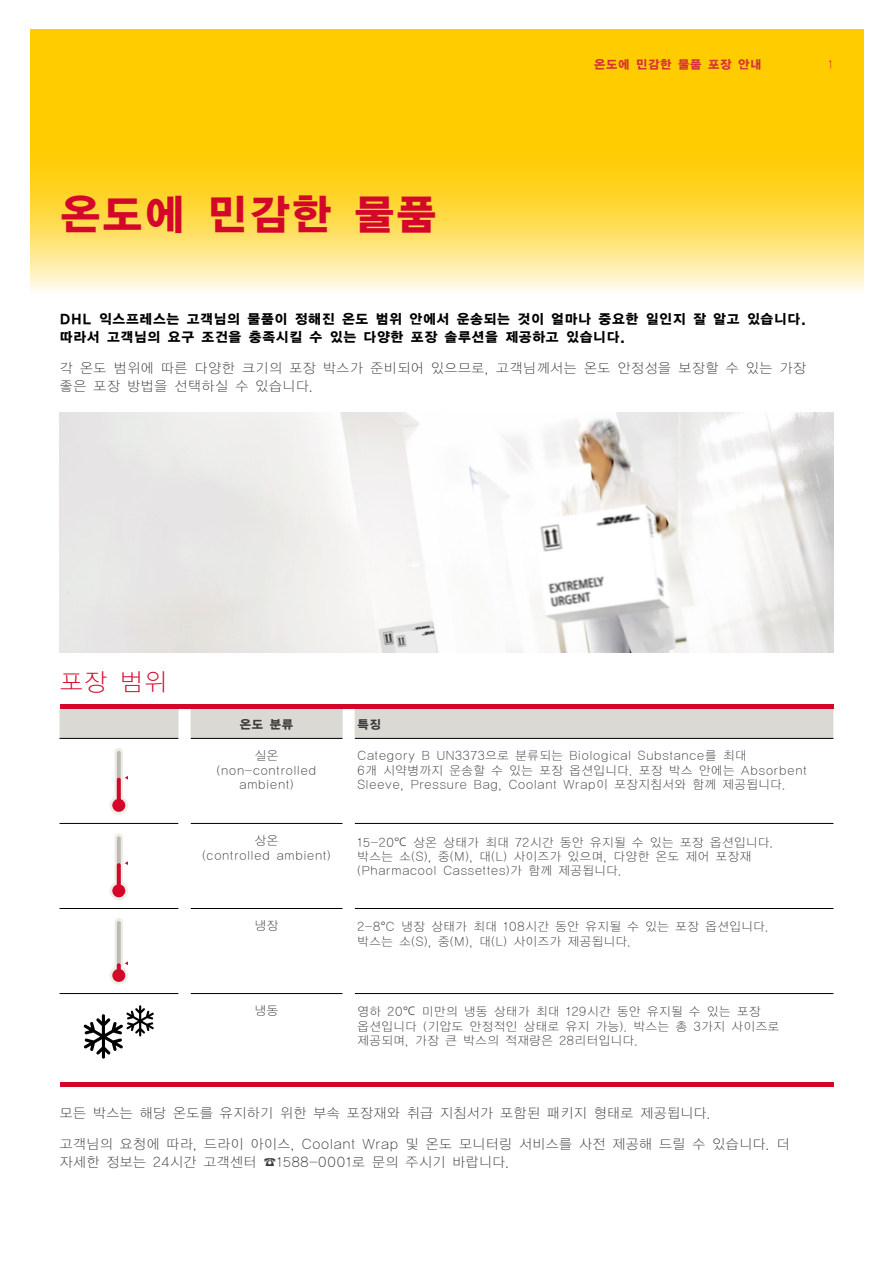
<style>
.page{position:relative;width:893px;height:1263px;background:#fff}
.page>*{position:absolute;margin:0;border:0;box-sizing:border-box;transform-origin:0 0}
.t1{font:42px "YGO16";color:#d3072a}
.t2{font:24px "YGO11";color:#d3072a}
.t3{font:13.5px/18.3px "YGO11";letter-spacing:-.01em;color:#3c3c3b}
.t4{font:13.5px/18.3px "YGO16";color:#000}
.t5{font:12px/14.4px "YGO11";color:#3c3c3b}
.t6{font:12px "YGO16";color:#d73138}
.t7{font:12px "YGO16";color:#3c3c3b}
.t8{font:12px "YGO11";color:#d73138}
.s1{font-family:"Frutiger";font-weight:300}
</style>
<div class="page">
<div style="left:60px;top:709px;width:773px;height:29px;background:#dad9d3"></div>
<hr style="left:60px;top:823px;width:119px;height:1px;background:#000">
<hr style="left:191px;top:823px;width:152px;height:1px;background:#000">
<hr style="left:355px;top:823px;width:478px;height:1px;background:#000">
<hr style="left:60px;top:908px;width:119px;height:1px;background:#000">
<hr style="left:191px;top:908px;width:152px;height:1px;background:#000">
<hr style="left:355px;top:908px;width:478px;height:1px;background:#000">
<hr style="left:60px;top:993px;width:119px;height:1px;background:#000">
<hr style="left:191px;top:993px;width:152px;height:1px;background:#000">
<hr style="left:355px;top:993px;width:478px;height:1px;background:#000">
<hr style="left:60px;top:738px;width:119px;height:1px;background:#000">
<hr style="left:191px;top:738px;width:152px;height:1px;background:#000">
<hr style="left:355px;top:738px;width:478px;height:1px;background:#000">
<div style="left:179px;top:709px;width:12px;height:29px;background:#fff"></div>
<div style="left:343px;top:709px;width:12px;height:29px;background:#fff"></div>
<hr style="left:60px;top:1083px;width:773px;height:4px;background:#d3072a">
<div style="left:60px;top:704px;width:773px;height:5px;background:#d3072a"></div>
<svg style="left:84px;top:1005px;width:70px;height:54px"></svg>
<div style="left:115px;top:918px;width:8px;height:60px;background:#edece5;border-radius:4px"></div>
<svg style="left:110px;top:966px;width:18px;height:19px"></svg>
<hr style="left:117px;top:921px;width:4px;height:53px;background:#bcbbb3;border-radius:2px">
<svg style="left:117px;top:963px;width:4px;height:13px"></svg>
<div style="left:112px;top:969px;width:13px;height:13px;background:#d3072a;border-radius:50%"></div>
<svg style="left:115px;top:833px;width:8px;height:60px"></svg>
<svg style="left:110px;top:882px;width:18px;height:18px"></svg>
<hr style="left:117px;top:836px;width:4px;height:54px;background:#bcbbb3;border-radius:2px">
<svg style="left:117px;top:863px;width:4px;height:29px"></svg>
<div style="left:112px;top:884px;width:13px;height:13px;background:#d3072a;border-radius:50%"></div>
<svg style="left:115px;top:748px;width:8px;height:59px"></svg>
<div style="left:110px;top:796px;width:18px;height:18px;background:#edece5;border-radius:50%"></div>
<hr style="left:117px;top:751px;width:4px;height:53px;background:#bcbbb3;border-radius:2px">
<svg style="left:117px;top:778px;width:4px;height:28px"></svg>
<div style="left:112px;top:799px;width:13px;height:13px;background:#d3072a;border-radius:50%"></div>
<img style="left:60px;top:412px;width:773px;height:240px">
<div style="left:30px;top:29px;width:833px;height:85px;background:#fc0"></div>
<svg style="left:30px;top:115px;width:833px;height:176px;background:#ffda4a"></svg>
<h1 class="t1" style="left:60px;top:188px;width:379px">온도에 민감한 물품</h1>
<p class="t6" style="left:594px;top:57px;width:169px">온도에 민감한 물품 포장 안내</p>
<p class="t8" style="left:828px;top:57px;width:7px">1</p>
<p class="t4" style="left:60px;top:309px;width:748px">DHL 익스프레스는 고객님의 물품이 정해진 온도 범위 안에서 운송되는 것이 얼마나 중요한 일인지 잘 알고 있습니다. 따라서 고객님의 요구 조건을 충족시킬 수 있는 다양한 포장 솔루션을 제공하고 있습니다.</p>
<p class="t3" style="left:60px;top:359px;width:748px">각 온도 범위에 따른 다양한 크기의 포장 박스가 준비되어 있으므로, 고객님께서는 온도 안정성을 보장할 수 있는 가장 좋은 포장 방법을 선택하실 수 있습니다.</p>
<h2 class="t2" style="left:60px;top:667px;width:109px">포장 범위</h2>
<p class="t7" style="left:240px;top:716px;width:55px">온도 분류</p>
<p class="t7" style="left:357px;top:716px;width:25px">특징</p>
<p class="t5" style="left:216px;top:748px;width:102px;text-align:center">실온 (non-controlled ambient)</p>
<p class="t5" style="left:357px;top:748px;width:451px">Category B UN3373으로 분류되는 Biological Substance를 최대<br>6개 시약병까지 운송할 수 있는 포장 옵션입니다. 포장 박스 안에는 Absorbent<br>Sleeve, Pressure Bag, Coolant Wrap이 포장지침서와 함께 제공됩니다.</p>
<p class="t5" style="left:202px;top:833px;width:131px;text-align:center">상온<br>(controlled ambient)</p>
<p class="t5" style="left:357px;top:835px;width:418px">15-20<span class="s1">°C</span> 상온 상태가 최대 72시간 동안 유지될 수 있는 포장 옵션입니다. 박스는 소(S), 중(M), 대(L) 사이즈가 있으며, 다양한 온도 제어 포장재 (Pharmacool Cassettes)가 함께 제공됩니다.</p>
<p class="t5" style="left:255px;top:918px;width:25px">냉장</p>
<p class="t5" style="left:357px;top:919px;width:413px">2-8<span class="s1">°</span>C 냉장 상태가 최대 108시간 동안 유지될 수 있는 포장 옵션입니다. 박스는 소(S), 중(M), 대(L) 사이즈가 제공됩니다.</p>
<p class="t5" style="left:255px;top:1003px;width:25px">냉동</p>
<p class="t5" style="left:357px;top:1004px;width:424px">영하 20<span class="s1">°C</span> 미만의 냉동 상태가 최대 129시간 동안 유지될 수 있는 포장 옵션입니다 (기압도 안정적인 상태로 유지 가능). 박스는 총 3가지 사이즈로 제공되며, 가장 큰 박스의 적재량은 28리터입니다.</p>
<p class="t3" style="left:60px;top:1104px;width:653px">모든 박스는 해당 온도를 유지하기 위한 부속 포장재와 취급 지침서가 포함된 패키지 형태로 제공됩니다.</p>
<p class="t3" style="left:60px;top:1135px;width:732px">고객님의 요청에 따라, 드라이 아이스, Coolant Wrap 및 온도 모니터링 서비스를 사전 제공해 드릴 수 있습니다. 더 자세한 정보는 24시간 고객센터 ☎1588-0001로 문의 주시기 바랍니다.</p>
</div>
